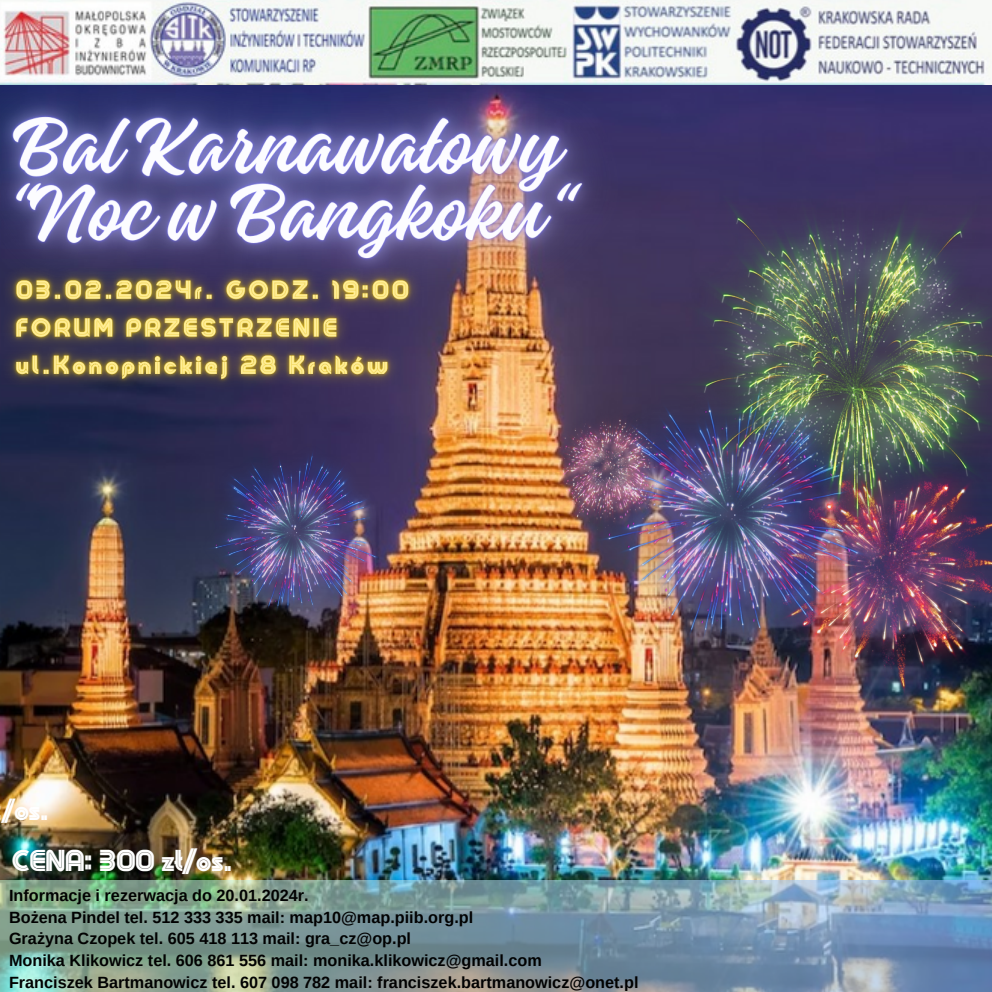
<style>
.page{position:relative;width:992px;height:992px;background:#fff}
.page>*{position:absolute;margin:0;border:0;box-sizing:border-box;transform-origin:0 0}
.t1{font:29.5px "Colo Pro";color:#fff}
.t2{font:28px "Colo Pro";color:#fff}
.t3{font:700 16.25px/21.8px "Arimo";color:#000}
</style>
<div class="page">
<img style="left:0;top:84px;width:992px;height:796px">
<img style="left:758px;top:572px;width:234px;height:130px">
<img style="left:570px;top:383px;width:323px;height:282px">
<img style="left:631px;top:197px;width:361px;height:375px">
<img style="left:542px;top:406px;width:131px;height:127px">
<img style="left:191px;top:438px;width:206px;height:191px">
<img style="left:692px;top:0;width:300px;height:84px">
<img style="left:0;top:880px;width:992px;height:112px">
<img style="left:0;top:0;width:692px;height:383px">
<img style="left:0;top:214px;width:50px;height:32px">
<img style="left:0;top:246px;width:443px;height:164px">
<p class="t2" style="left:2px;top:795px;width:48px">/os.</p>
<p class="t1" style="left:12px;top:844px;width:222px">CENA: 300 zł/os.</p>
<p class="t3" style="left:9px;top:884px;width:631px">Informacje i rezerwacja do 20.01.2024r.<br>Bożena Pindel tel. 512 333 335 mail: map10@map.piib.org.pl<br>Grażyna Czopek tel. 605 418 113 mail: gra_cz@op.pl<br>Monika Klikowicz tel. 606 861 556 mail: monika.klikowicz@gmail.com<br>Franciszek Bartmanowicz tel. 607 098 782 mail: franciszek.bartmanowicz@onet.pl</p>
</div>
